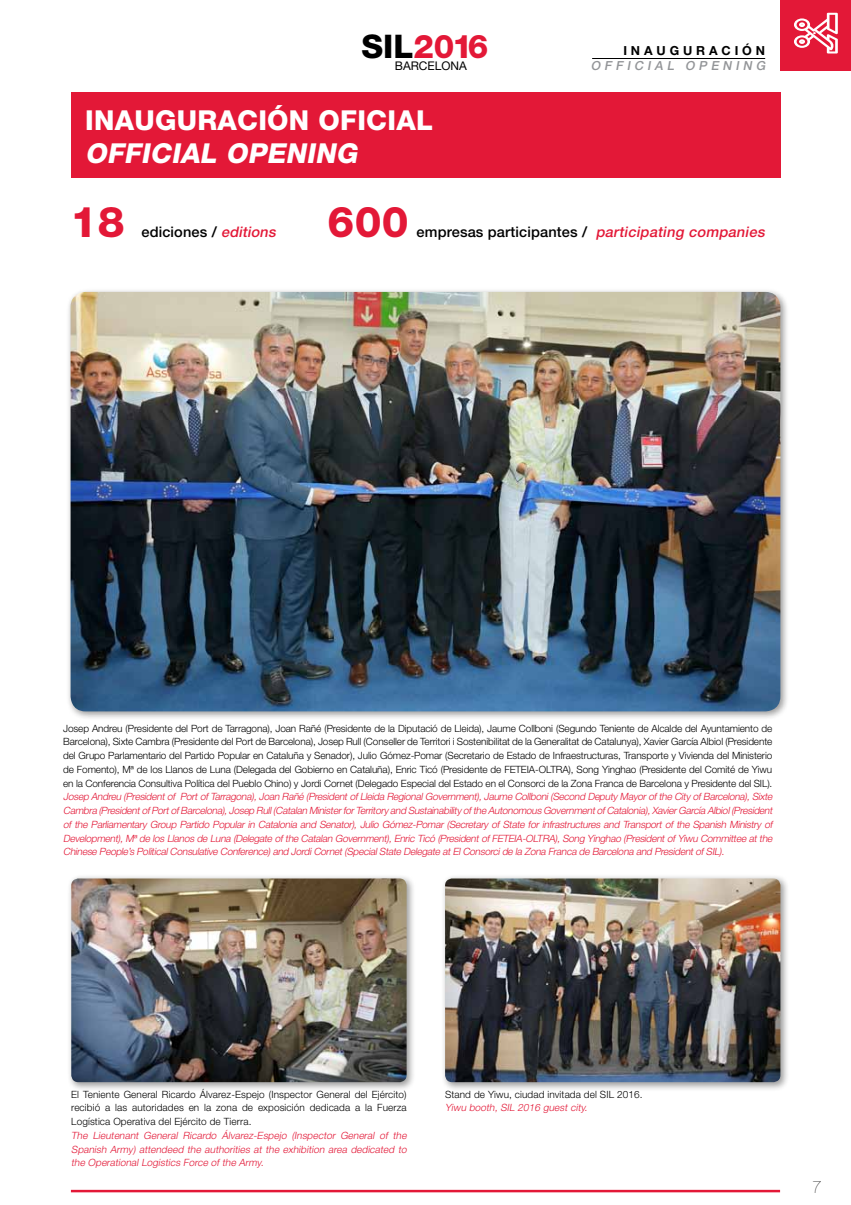
<style>
.page{position:relative;width:851px;height:1205px;background:#fff}
.page>*{position:absolute;margin:0;border:0;box-sizing:border-box;transform-origin:0 0}
.t1{font:800 42.5px "Helvetica Neue";color:#e31837}
.t2{font:800 32.62px "Helvetica Neue";color:#e31837}
.t3{font:800 27.5px "Helvetica Neue";letter-spacing:.01em;color:#fff}
.t4{font:italic 800 27.5px "Helvetica Neue";color:#fff}
.t5{font:200 17.5px "Helvetica Neue";color:#000}
.t6{font:500 14.62px "Helvetica Neue";letter-spacing:.01em;color:#000}
.t7{font:italic 500 12.5px "Helvetica Neue";color:#939598}
.t8{font:700 12.5px "Helvetica Neue";letter-spacing:.31em;color:#000}
.t9{font:12px "Helvetica Neue";color:#000}
.t10{font:300 10px/13.8px "Helvetica Neue";letter-spacing:.01em;color:#000;text-align:justify}
.t11{font:italic 300 10px/13.8px "Helvetica Neue";color:#e31837;text-align:justify}
.s1{color:#000}
.s2{font-style:italic;color:#e31837}
</style>
<div class="page">
<div style="left:71px;top:92px;width:709px;height:85px;background:#e31837"></div>
<div style="left:66px;top:287px;width:723px;height:434px;background:#000;opacity:.4"></div>
<img style="left:71px;top:292px;width:709px;height:419px">
<hr style="left:592px;top:58px;width:173px;height:1px;background:#000">
<div style="left:440px;top:874px;width:349px;height:217px;background:#000;opacity:.4"></div>
<img style="left:445px;top:878px;width:335px;height:204px">
<div style="left:67px;top:874px;width:349px;height:217px;background:#000;opacity:.4"></div>
<img style="left:71px;top:878px;width:335px;height:204px">
<div style="left:780px;top:0;width:70px;height:71px;background:#e31837"></div>
<svg style="left:794px;top:13px;width:43px;height:41px"></svg>
<hr style="left:71px;top:1190px;width:709px;height:2px;background:#e31837">
<h2 class="t2" style="left:361px;top:27px;width:128px"><span class="s1">SIL</span>2016</h2>
<p class="t9" style="left:395px;top:59px;width:74px">BARCELONA</p>
<h3 class="t3" style="left:85px;top:104px;width:340px">INAUGURACIÓN OFICIAL</h3>
<h3 class="t4" style="left:85px;top:137px;width:279px">OFFICIAL OPENING</h3>
<p class="t8" style="left:623px;top:43px;width:143px">INAUGURACIÓN</p>
<p class="t7" style="left:591px;top:58px;width:178px">OFFICIAL OPENING</p>
<h1 class="t1" style="left:71px;top:197px;width:55px">18</h1>
<h1 class="t1" style="left:327px;top:196px;width:83px">600</h1>
<h3 class="t6" style="left:141px;top:223px;width:139px">ediciones / <span class="s2">editions</span></h3>
<h3 class="t6" style="left:416px;top:223px;width:352px">e m p res as p a rt i c i p a n t es / <span class="s2">participating companies</span></h3>
<p class="t10" style="left:63px;top:721px;width:710px">Josep Andreu (Presidente del Port de Tarragona), Joan Rañé (Presidente de la Diputació de Lleida), Jaume Collboni (Segundo Teniente de Alcalde del Ayuntamiento de Barcelona), Sixte Cambra (Presidente del Port de Barcelona), Josep Rull (Conseller de Territori i Sostenibilitat de la Generalitat de Catalunya), Xavier García Albiol (Presidente del Grupo Parlamentario del Partido Popular en Cataluña y Senador), Julio Gómez-Pomar (Secretario de Estado de Infraestructuras, Transporte y Vivienda del Ministerio de Fomento), Mª de los Llanos de Luna (Delegada del Gobierno en Cataluña), Enric Ticó (Presidente de FETEIA-OLTRA), Song Yinghao (Presidente del Comité de Yiwu en la Conferencia Consultiva Política del Pueblo Chino) y Jordi Cornet (Delegado Especial del Estado en el Consorci de la Zona Franca de Barcelona y Presidente del SIL).</p>
<p class="t11" style="left:63px;top:790px;width:712px">Josep Andreu (Presidentof PortofTarragona),Joan Rañé (PresidentofLleida RegionalGovernment),Jaume Collboni(Second Deputy Mayorofthe City ofBarcelona),Sixte Cambra (PresidentofPortofBarcelona),Josep Rull(Catalan MinisterforTerritory and Sustainability ofthe Autonomous GovernmentofCatalonia),XavierGarcía Albiol(President of the Parliamentary Group Partido Popular in Catalonia and Senator), Julio Gómez-Pomar (Secretary of State for infrastructures and Transport of the Spanish Ministry of Development),Mªde los Llanos de Luna (Delegate ofthe Catalan Government),Enric Ticó (PresidentofFETEIA-OLTRA),Song Yinghao (PresidentofYiwu Committee atthe Chinese People’s PoliticalConsulative Conference) and JordiCornet(SpecialState Delegate atElConsorcide la Zona Franca de Barcelona and PresidentofSIL) .</p>
<p class="t10" style="left:71px;top:1087px;width:337px">El Teniente General Ricardo Álvarez-Espejo (Inspector General del Ejército) recibió a las autoridades en la zona de exposición dedicada a la Fuerza Logística Operativa del Ejército de Tierra.</p>
<p class="t11" style="left:71px;top:1128px;width:339px">The Lieutenant General Ricardo Álvarez-Espejo (Inspector General of the Spanish Army) attendeed the authorities at the exhibition area dedicated to the Operational Logistics Force of the Army.</p>
<p class="t10" style="left:445px;top:1087px;width:199px">Stand de Yiwu, ciudad invitada del SIL 2016.</p>
<p class="t11" style="left:445px;top:1100px;width:146px">Yiwu booth, SIL 2016 guest city.</p>
<h3 class="t5" style="left:811px;top:1176px;width:11px">7</h3>
</div>
